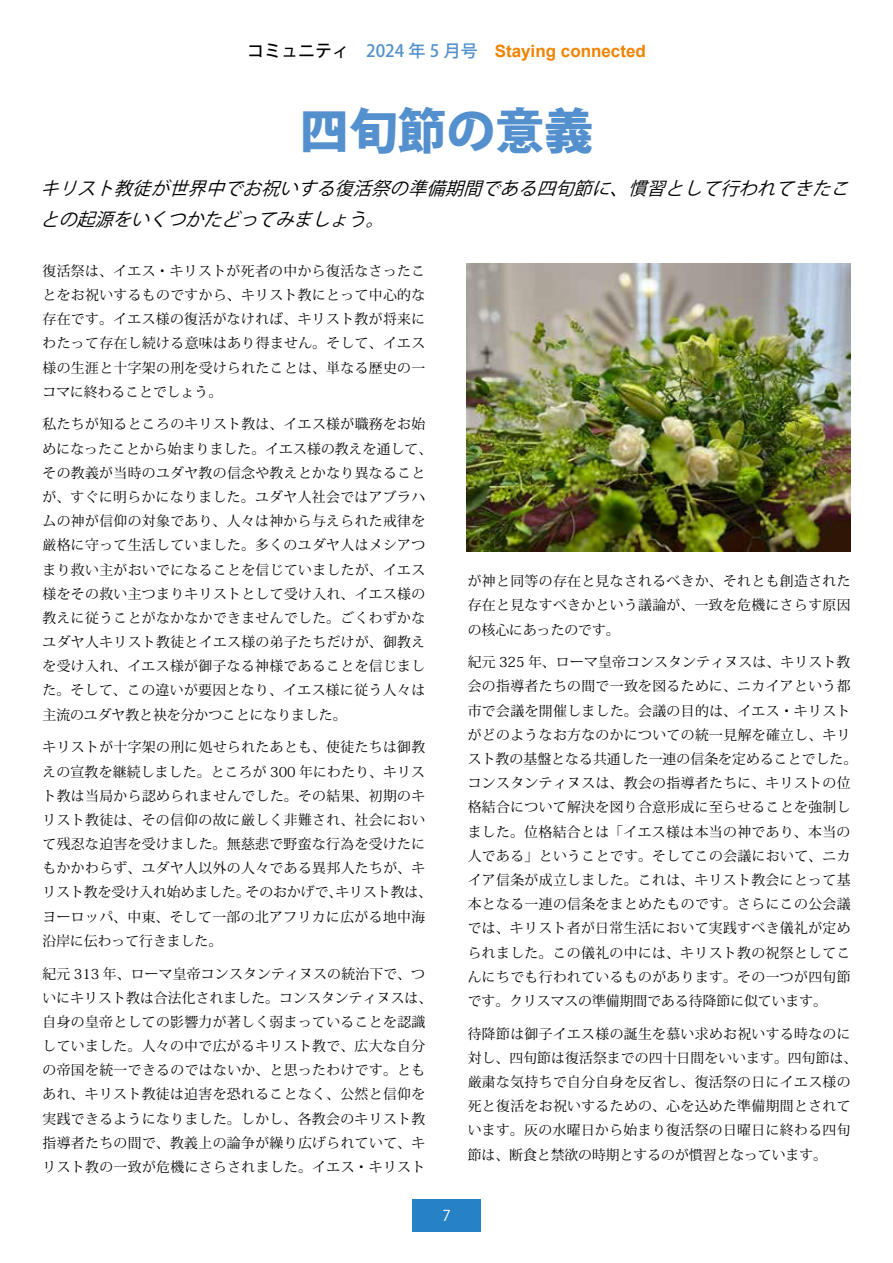
<style>
.page{position:relative;width:893px;height:1263px;background:#fff}
.page>*{position:absolute;margin:0;border:0;box-sizing:border-box;transform-origin:0 0}
.t1{font:800 48.9px "Koz Go Pro";color:#5390cd}
.t2{font:italic 18px/31.7px "Koz Go Pro";color:#000}
.t3{font:700 16.95px "Arial";color:#f08300}
.t4{font:14.85px "Koz Go Pro";color:#fff}
.t5{font:13.8px/24.2px "Koz Min Pro";letter-spacing:.03em;color:#000}
.s1{font-family:"Koz Go Pro";font-weight:500;color:#000}
.s2{font-family:"Koz Go Pro";font-weight:500;color:#5390cd}
</style>
<div class="page">
<div style="left:412px;top:1199px;width:68px;height:33px;background:#2782c5"></div>
<img style="left:467px;top:264px;width:383px;height:287px">
<p class="t3" style="left:247px;top:39px;width:400px"><span class="s1">コミュニティ　</span><span class="s2">2024 年 5 月号</span> Staying connected</p>
<h1 class="t1" style="left:300px;top:99px;width:295px">四旬節の意義</h1>
<h2 class="t2" style="left:40px;top:173px;width:817px">キリスト教徒が世界中でお祝いする復活祭の準備期間である四旬節に、慣習として行われてきたことの起源をいくつかたどってみましょう。</h2>
<p class="t5" style="left:43px;top:258px;width:384px;text-align:justify">復活祭は、イエス・キリストが死者の中から復活なさったことをお祝いするものですから、キリスト教にとって中心的な存在です。イエス様の復活がなければ、キリスト教が将来にわたって存在し続ける意味はあり得ません。そして、イエス様の生涯と十字架の刑を受けられたことは、単なる歴史の一コマに終わることでしょう。</p>
<p class="t5" style="left:43px;top:412px;width:391px">私たちが知るところのキリスト教は、イエス様が職務をお始めになったことから始まりました。イエス様の教えを通して、その教義が当時のユダヤ教の信念や教えとかなり異なることが、すぐに明らかになりました。ユダヤ人社会ではアブラハムの神が信仰の対象であり、人々は神から与えられた戒律を厳格に守って生活していました。多くのユダヤ人はメシアつまり救い主がおいでになることを信じていましたが、イエス様をその救い主つまりキリストとして受け入れ、イエス様の教えに従うことがなかなかできませんでした。ごくわずかなユダヤ人キリスト教徒とイエス様の弟子たちだけが、御教えを受け入れ、イエス様が御子なる神様であることを信じました。そして、この違いが要因となり、イエス様に従う人々は主流のユダヤ教と袂を分かつことになりました。</p>
<p class="t5" style="left:43px;top:735px;width:391px">キリストが十字架の刑に処せられたあとも、使徒たちは御教えの宣教を継続しました。ところが 300 年にわたり、キリスト教は当局から認められませんでした。その結果、初期のキリスト教徒は、その信仰の故に厳しく非難され、社会において残忍な迫害を受けました。無慈悲で野蛮な行為を受けたにもかかわらず、ユダヤ人以外の人々である異邦人たちが、キリスト教を受け入れ始めました。そのおかげで、キリスト教は、ヨーロッパ、中東、そして一部の北アフリカに広がる地中海沿岸に伝わって行きました。</p>
<p class="t5" style="left:43px;top:961px;width:391px">紀元 313 年、ローマ皇帝コンスタンティヌスの統治下で、ついにキリスト教は合法化されました。コンスタンティヌスは、自身の皇帝としての影響力が著しく弱まっていることを認識していました。人々の中で広がるキリスト教で、広大な自分の帝国を統一できるのではないか、と思ったわけです。ともあれ、キリスト教徒は迫害を恐れることなく、公然と信仰を実践できるようになりました。しかし、各教会のキリスト教指導者たちの間で、教義上の論争が繰り広げられていて、キリスト教の一致が危機にさらされました。イエス・キリスト</p>
<p class="t5" style="left:468px;top:569px;width:384px;text-align:justify">が神と同等の存在と見なされるべきか、それとも創造された存在と見なすべきかという議論が、一致を危機にさらす原因の核心にあったのです。</p>
<p class="t5" style="left:468px;top:650px;width:391px">紀元 325 年、ローマ皇帝コンスタンティヌスは、キリスト教会の指導者たちの間で一致を図るために、ニカイアという都市で会議を開催しました。会議の目的は、イエス・キリストがどのようなお方なのかについての統一見解を確立し、キリスト教の基盤となる共通した一連の信条を定めることでした。コンスタンティヌスは、教会の指導者たちに、キリストの位格結合について解決を図り合意形成に至らせることを強制しました。位格結合とは「イエス様は本当の神であり、本当の人である」ということです。そしてこの会議において、ニカイア信条が成立しました。これは、キリスト教会にとって基本となる一連の信条をまとめたものです。さらにこの公会議では、キリスト者が日常生活において実践すべき儀礼が定められました。この儀礼の中には、キリスト教の祝祭としてこんにちでも行われているものがあります。その一つが四旬節です。クリスマスの準備期間である待降節に似ています。</p>
<p class="t5" style="left:468px;top:1021px;width:391px">待降節は御子イエス様の誕生を慕い求めお祝いする時なのに対し、四旬節は復活祭までの四十日間をいいます。四旬節は、厳粛な気持ちで自分自身を反省し、復活祭の日にイエス様の死と復活をお祝いするための、心を込めた準備期間とされています。灰の水曜日から始まり復活祭の日曜日に終わる四旬節は、断食と禁欲の時期とするのが慣習となっています。</p>
<p class="t4" style="left:442px;top:1206px;width:10px">7</p>
</div>
